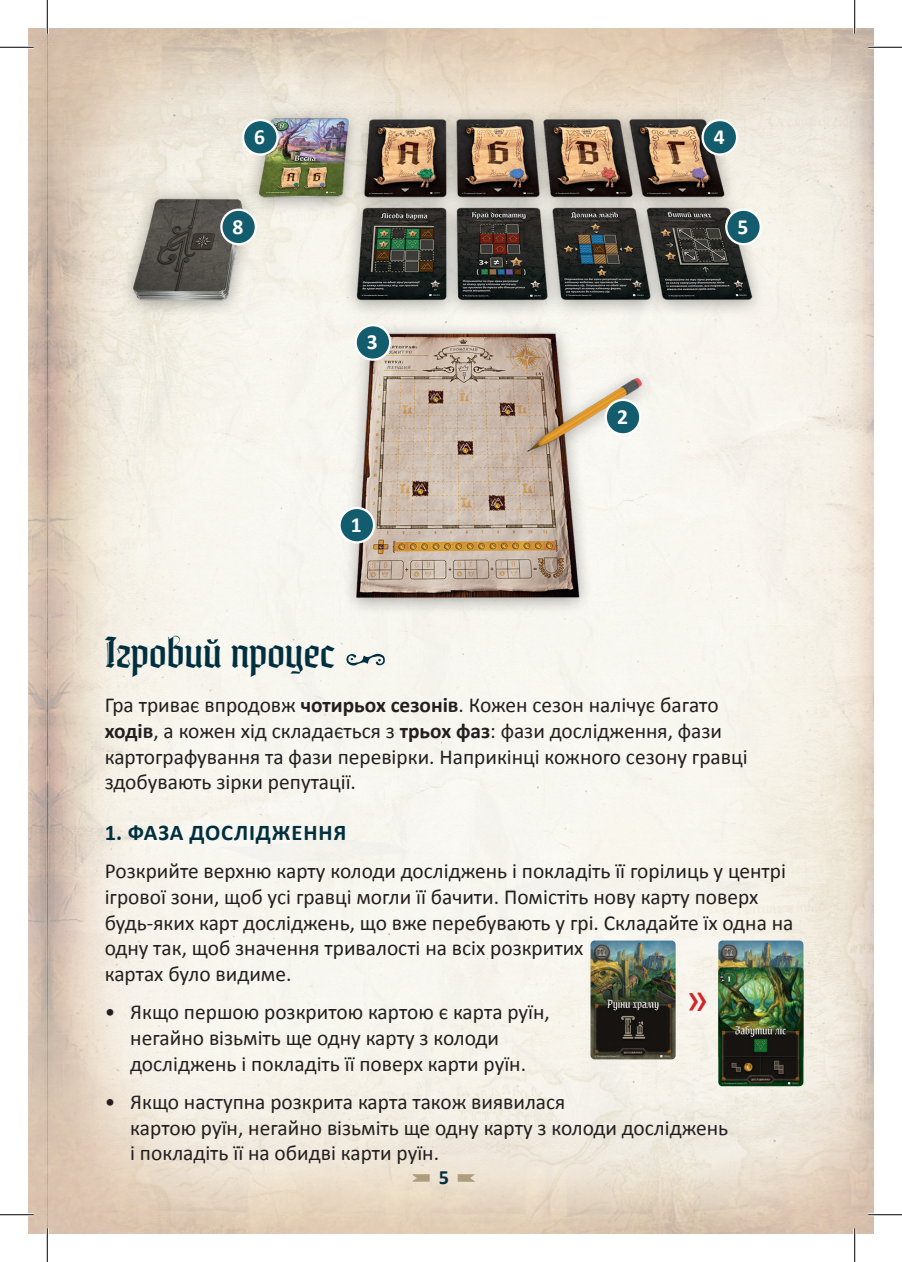
<style>
.page{position:relative;width:902px;height:1262px;background:#fff}
.page>*{position:absolute;margin:0;border:0;box-sizing:border-box;transform-origin:0 0}
.t1{font:45.45px "Calibri";color:#d1232a}
.t2{font:40.5px "Moyenage 23";color:#00303f}
.t3{font:700 22.5px "Calibri";letter-spacing:.04em;color:#00303f}
.t4{font:700 21.6px "Calibri";color:#fff}
.t5{font:21.38px/25.7px "Calibri";color:#231f20}
.t6{font:20.25px "Sheldon Pictures";color:#ad9c7e}
.s1{font-weight:700}
.s2{font-family:"Calibri";font-weight:700;color:#00303f}
</style>
<div class="page">
<img style="left:28px;top:28px;width:845px;height:1206px">
<img style="left:590px;top:940px;width:85px;height:119px">
<img style="left:718px;top:940px;width:85px;height:27px">
<img style="left:718px;top:967px;width:85px;height:119px">
<img style="left:86px;top:108px;width:716px;height:513px">
<div style="left:339px;top:508px;width:35px;height:34px;background:#125c6d;border-radius:50%"></div>
<div style="left:338px;top:507px;width:37px;height:36px;border:2px solid #fff;border-radius:50%"></div>
<div style="left:605px;top:400px;width:35px;height:34px;background:#125c6d;border-radius:50%"></div>
<div style="left:604px;top:399px;width:37px;height:36px;border:2px solid #fff;border-radius:50%"></div>
<div style="left:355px;top:325px;width:35px;height:35px;background:#125c6d;border-radius:50%"></div>
<div style="left:354px;top:324px;width:37px;height:37px;border:2px solid #fff;border-radius:50%"></div>
<div style="left:702px;top:120px;width:35px;height:34px;background:#125c6d;border-radius:50%"></div>
<div style="left:701px;top:119px;width:37px;height:37px;border:2px solid #fff;border-radius:50%"></div>
<div style="left:243px;top:120px;width:34px;height:34px;background:#125c6d;border-radius:50%"></div>
<div style="left:242px;top:119px;width:36px;height:37px;border:2px solid #fff;border-radius:50%"></div>
<div style="left:726px;top:210px;width:34px;height:34px;background:#125c6d;border-radius:50%"></div>
<div style="left:725px;top:209px;width:36px;height:36px;border:2px solid #fff;border-radius:50%"></div>
<div style="left:221px;top:210px;width:35px;height:34px;background:#125c6d;border-radius:50%"></div>
<div style="left:220px;top:209px;width:37px;height:36px;border:2px solid #fff;border-radius:50%"></div>
<hr style="left:0;top:46px;width:34px;height:3px;background:#fff">
<hr style="left:868px;top:46px;width:33px;height:3px;background:#fff">
<hr style="left:0;top:1213px;width:34px;height:3px;background:#fff">
<hr style="left:868px;top:1213px;width:33px;height:3px;background:#fff">
<hr style="left:46px;top:0;width:3px;height:34px;background:#fff">
<hr style="left:46px;top:1228px;width:3px;height:34px;background:#fff">
<hr style="left:853px;top:0;width:2px;height:34px;background:#fff">
<hr style="left:853px;top:1228px;width:2px;height:34px;background:#fff">
<hr style="left:0;top:47px;width:34px;height:1px;background:#000">
<hr style="left:868px;top:47px;width:33px;height:1px;background:#000">
<hr style="left:0;top:1214px;width:34px;height:1px;background:#000">
<hr style="left:868px;top:1214px;width:33px;height:1px;background:#000">
<hr style="left:47px;top:0;width:1px;height:34px;background:#000">
<hr style="left:47px;top:1228px;width:1px;height:34px;background:#000">
<hr style="left:854px;top:0;width:1px;height:34px;background:#000">
<hr style="left:854px;top:1228px;width:1px;height:34px;background:#000">
<p class="t4" style="left:254px;top:123px;width:12px">6</p>
<p class="t4" style="left:713px;top:123px;width:12px">4</p>
<p class="t4" style="left:232px;top:213px;width:12px">8</p>
<p class="t4" style="left:737px;top:213px;width:12px">5</p>
<p class="t4" style="left:367px;top:328px;width:12px">3</p>
<p class="t4" style="left:351px;top:511px;width:12px">1</p>
<p class="t4" style="left:617px;top:403px;width:12px">2</p>
<p class="t2" style="left:105px;top:630px;width:283px">Ігровий процес ❖</p>
<p class="t5" style="left:105px;top:691px;width:644px">Гра триває впродовж <span class="s1">чотирьох сезонів</span>. Кожен сезон налічує багато <span class="s1">ходів</span>, а кожен хід складається з <span class="s1">трьох фаз</span>: фази дослідження, фази картографування та фази перевірки. Наприкінці кожного сезону гравці здобувають зірки репутації.</p>
<p class="t3" style="left:105px;top:818px;width:243px">1. ФАЗА ДОСЛІДЖЕННЯ</p>
<p class="t5" style="left:105px;top:857px;width:690px">Розкрийте верхню карту колоди досліджень і покладіть її горілиць у центрі ігрової зони, щоб усі гравці могли її бачити. Помістіть нову карту поверх будь-яких карт досліджень, що вже перебувають у грі. Складайте їх одна на одну так, щоб значення тривалості на всіх розкритих<br>картах було видиме.</p>
<p class="t5" style="left:130px;top:998px;width:421px;text-indent:-26px">• Якщо першою розкритою картою є карта руїн, негайно візьміть ще одну карту з колоди досліджень і покладіть її поверх карти руїн.</p>
<p class="t5" style="left:130px;top:1088px;width:599px;text-indent:-26px">• Якщо наступна розкрита карта також виявилася<br>картою руїн, негайно візьміть ще одну карту з колоди досліджень і покладіть її на обидві карти руїн.</p>
<p class="t1" style="left:685px;top:973px;width:25px">»</p>
<p class="t6" style="left:412px;top:1167px;width:65px">- <span class="s2">5</span> ,</p>
</div>
